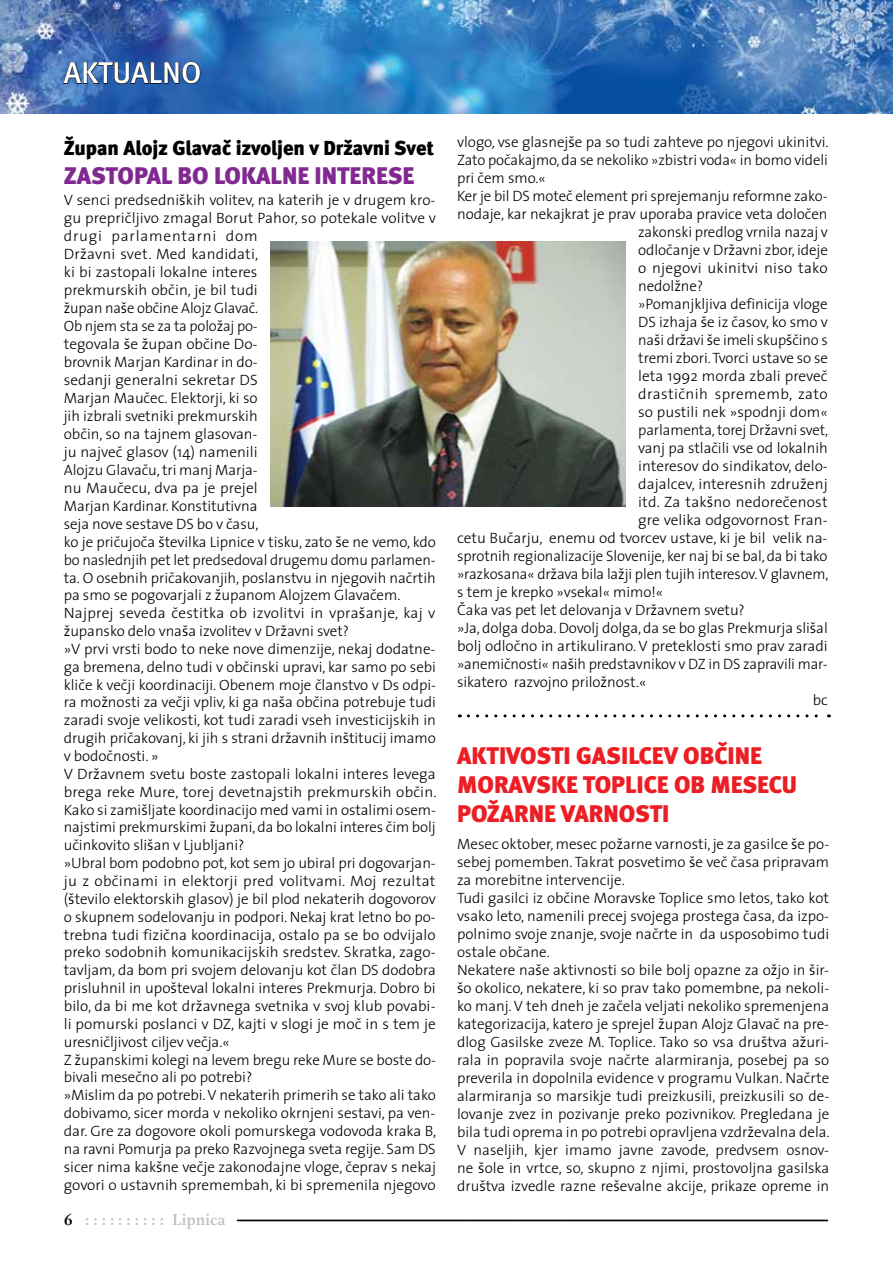
<style>
.page{position:relative;width:893px;height:1263px;background:#fff}
.page>*{position:absolute;margin:0;border:0;box-sizing:border-box;transform-origin:0 0}
.t1{font:30px "Meta Medium CE";color:#fff}
.t2{font:24px "Meta Black CELF";color:#ed1d24}
.t3{font:24px "Meta Black CELF";color:#812990}
.t4{font:20.25px "Meta Black CELF";color:#000}
.t5{font:500 16.5px "Gamma Itc TEE";color:#bcbec0}
.t6{font:300 15px/17.9px "The Sans OT";letter-spacing:-.005em;color:#000}
.t7{font:300 15px "The Sans OT";letter-spacing:.015em;color:#000}
.t8{font:300 15px "The Sans OT";letter-spacing:.025em;color:#000}
.s1{color:#000}
</style>
<div class="page">
<img style="left:0;top:0;width:893px;height:114px">
<svg style="left:237px;top:1219px;width:591px;height:2px"></svg>
<img style="left:63px;top:0;width:138px;height:84px">
<svg style="left:468px;top:714px;width:361px;height:3px"></svg>
<img style="left:270px;top:241px;width:355px;height:265px">
<h1 class="t1" style="left:64px;top:54px;width:139px">AKTUALNO</h1>
<h3 class="t4" style="left:64px;top:136px;width:372px">Župan Alojz Glavač izvoljen v Državni Svet</h3>
<h2 class="t3" style="left:64px;top:161px;width:352px">Zastopal bo lokalne interese</h2>
<p class="t6" style="left:64px;top:190px;width:374px">V senci predsedniških volitev, na katerih je v drugem kro&shy;gu prepričljivo zmagal Borut Pahor, so potekale volitve v drugi parlamentarni dom<br>Državni svet. Med kandidati,<br>ki bi zastopali lokalne interes<br>prekmurskih občin, je bil tudi<br>župan naše občine Alojz Glavač.<br>Ob njem sta se za ta položaj po-<br>tegovala še župan občine Do-<br>brovnik Marjan Kardinar in do-<br>sedanji generalni sekretar DS<br>Marjan Maučec. Elektorji, ki so<br>jih izbrali svetniki prekmurskih<br>občin, so na tajnem glasovan-<br>ju največ glasov (14) namenili<br>Alojzu Glavaču, tri manj Marja-<br>nu Maučecu, dva pa je prejel<br>Marjan Kardinar. Konstitutivna<br>seja nove sestave DS bo v času,<br>ko je pričujoča številka Lipnice v tisku, zato še ne vemo, kdo bo naslednjih pet let predsedoval drugemu domu parlamen&shy;ta. O osebnih pričakovanjih, poslanstvu in njegovih načrtih pa smo se pogovarjali z županom Alojzem Glavačem.<br>Najprej seveda čestitka ob izvolitvi in vprašanje, kaj v župansko delo vnaša izvolitev v Državni svet?<br>»V prvi vrsti bodo to neke nove dimenzije, nekaj dodatne&shy;ga bremena, delno tudi v občinski upravi, kar samo po sebi kliče k večji koordinaciji. Obenem moje članstvo v Ds odpi&shy;ra možnosti za večji vpliv, ki ga naša občina potrebuje tudi zaradi svoje velikosti, kot tudi zaradi vseh investicijskih in drugih pričakovanj, ki jih s strani državnih inštitucij imamo v bodočnosti. »<br>V Državnem svetu boste zastopali lokalni interes levega brega reke Mure, torej devetnajstih prekmurskih občin.<br>Kako si zamišljate koordinacijo med vami in ostalimi osem&shy;najstimi prekmurskimi župani, da bo lokalni interes čim bolj učinkovito slišan v Ljubljani?<br>»Ubral bom podobno pot, kot sem jo ubiral pri dogovarjan&shy;ju z občinami in elektorji pred volitvami. Moj rezultat (število elektorskih glasov) je bil plod nekaterih dogovorov o skupnem sodelovanju in podpori. Nekaj krat letno bo po&shy;trebna tudi fizična koordinacija, ostalo pa se bo odvijalo preko sodobnih komunikacijskih sredstev. Skratka, zago&shy;tavljam, da bom pri svojem delovanju kot član DS dodobra prisluhnil in upošteval lokalni interes Prekmurja. Dobro bi bilo, da bi me kot državnega svetnika v svoj klub povabi&shy;li pomurski poslanci v DZ, kajti v slogi je moč in s tem je uresničljivost ciljev večja.«<br>Z županskimi kolegi na levem bregu reke Mure se boste do&shy;bivali mesečno ali po potrebi?<br>»Mislim da po potrebi. V nekaterih primerih se tako ali tako dobivamo, sicer morda v nekoliko okrnjeni sestavi, pa ven&shy;dar. Gre za dogovore okoli pomurskega vodovoda kraka B, na ravni Pomurja pa preko Razvojnega sveta regije. Sam DS sicer nima kakšne večje zakonodajne vloge, čeprav s nekaj govori o ustavnih spremembah, ki bi spremenila njegovo</p>
<p class="t5" style="left:64px;top:1209px;width:163px"><span class="s1">6</span> : : : : : : : : : : Lipnica</p>
<p class="t6" style="left:457px;top:133px;width:373px">vlogo, vse glasnejše pa so tudi zahteve po njegovi ukinitvi.</p>
<p class="t6" style="left:457px;top:151px;width:372px">Zato počakajmo, da se nekoliko »zbistri voda« in bomo videli</p>
<p class="t6" style="left:457px;top:169px;width:90px">pri čem smo.«</p>
<p class="t6" style="left:457px;top:187px;width:372px">Ker je bil DS moteč element pri sprejemanju reformne zako-</p>
<p class="t6" style="left:457px;top:205px;width:372px">nodaje, kar nekajkrat je prav uporaba pravice veta določen</p>
<p class="t6" style="left:638px;top:223px;width:191px">zakonski predlog vrnila nazaj v</p>
<p class="t6" style="left:638px;top:241px;width:191px">odločanje v Državni zbor, ideje</p>
<p class="t7" style="left:638px;top:256px;width:191px">o njegovi ukinitvi niso tako</p>
<p class="t6" style="left:638px;top:277px;width:67px">nedolžne?</p>
<p class="t6" style="left:638px;top:295px;width:191px">»Pomanjkljiva definicija vloge</p>
<p class="t6" style="left:638px;top:313px;width:191px">DS izhaja še iz časov, ko smo v</p>
<p class="t6" style="left:638px;top:331px;width:191px">naši državi še imeli skupščino s</p>
<p class="t6" style="left:638px;top:349px;width:191px">tremi zbori. Tvorci ustave so se</p>
<p class="t6" style="left:638px;top:367px;width:191px">leta 1992 morda zbali preveč</p>
<p class="t8" style="left:638px;top:382px;width:191px">drastičnih sprememb, zato</p>
<p class="t6" style="left:638px;top:403px;width:191px">so pustili nek »spodnji dom«</p>
<p class="t6" style="left:638px;top:421px;width:192px">parlamenta, torej Državni svet,</p>
<p class="t6" style="left:638px;top:439px;width:191px">vanj pa stlačili vse od lokalnih</p>
<p class="t6" style="left:638px;top:457px;width:191px">interesov do sindikatov, delo-</p>
<p class="t6" style="left:638px;top:475px;width:191px">dajalcev, interesnih združenj</p>
<p class="t6" style="left:638px;top:493px;width:191px">itd. Za takšno nedorečenost</p>
<p class="t6" style="left:638px;top:511px;width:191px">gre velika odgovornost Fran-</p>
<p class="t6" style="left:457px;top:529px;width:372px">cetu Bučarju, enemu od tvorcev ustave, ki je bil velik na-</p>
<p class="t6" style="left:457px;top:547px;width:372px">sprotnih regionalizacije Slovenije, ker naj bi se bal, da bi tako</p>
<p class="t6" style="left:457px;top:565px;width:373px">»razkosana« država bila lažji plen tujih interesov. V glavnem,</p>
<p class="t6" style="left:457px;top:583px;width:208px">s tem je krepko »vsekal« mimo!«</p>
<p class="t6" style="left:457px;top:601px;width:289px">Čaka vas pet let delovanja v Državnem svetu?</p>
<p class="t6" style="left:457px;top:619px;width:372px">»Ja, dolga doba. Dovolj dolga, da se bo glas Prekmurja slišal</p>
<p class="t6" style="left:457px;top:637px;width:372px">bolj odločno in artikulirano. V preteklosti smo prav zaradi</p>
<p class="t6" style="left:457px;top:655px;width:372px">»anemičnosti« naših predstavnikov v DZ in DS zapravili mar-</p>
<p class="t6" style="left:457px;top:673px;width:191px">sikatero razvojno priložnost.«</p>
<p class="t6" style="left:813px;top:691px;width:17px">bc</p>
<h2 class="t2" style="left:457px;top:741px;width:14px">AKTIVOSTI</h2>
<h2 class="t2" style="left:576px;top:741px;width:14px">GASILCEV</h2>
<h2 class="t2" style="left:683px;top:741px;width:57px">OBČINE</h2>
<h2 class="t2" style="left:457px;top:770px;width:36px">MORAVSKE</h2>
<h2 class="t2" style="left:583px;top:770px;width:14px">TOPLICE</h2>
<h2 class="t2" style="left:674px;top:770px;width:71px">OB MESEC</h2>
<h2 class="t2" style="left:782px;top:770px;width:17px">U</h2>
<h2 class="t2" style="left:457px;top:799px;width:15px">POŽARNE</h2>
<h2 class="t2" style="left:561px;top:799px;width:15px">VARNOSTI</h2>
<p class="t6" style="left:457px;top:834px;width:374px">Mesec oktober, mesec požarne varnosti, je za gasilce še po&shy;sebej pomemben. Takrat posvetimo še več časa pripravam za morebitne intervencije.<br>Tudi gasilci iz občine Moravske Toplice smo letos, tako kot vsako leto, namenili precej svojega prostega časa, da izpo&shy;polnimo svoje znanje, svoje načrte in da usposobimo tudi ostale občane.<br>Nekatere naše aktivnosti so bile bolj opazne za ožjo in šir&shy;šo okolico, nekatere, ki so prav tako pomembne, pa nekoli&shy;ko manj. V teh dneh je začela veljati nekoliko spremenjena kategorizacija, katero je sprejel župan Alojz Glavač na pre&shy;dlog Gasilske zveze M. Toplice. Tako so vsa društva ažuri&shy;rala in popravila svoje načrte alarmiranja, posebej pa so preverila in dopolnila evidence v programu Vulkan. Načrte alarmiranja so marsikje tudi preizkusili, preizkusili so de&shy;lovanje zvez in pozivanje preko pozivnikov. Pregledana je bila tudi oprema in po potrebi opravljena vzdrževalna dela.<br>V naseljih, kjer imamo javne zavode, predvsem osnov&shy;ne šole in vrtce, so, skupno z njimi, prostovoljna gasilska društva izvedle razne reševalne akcije, prikaze opreme in</p>
</div>
